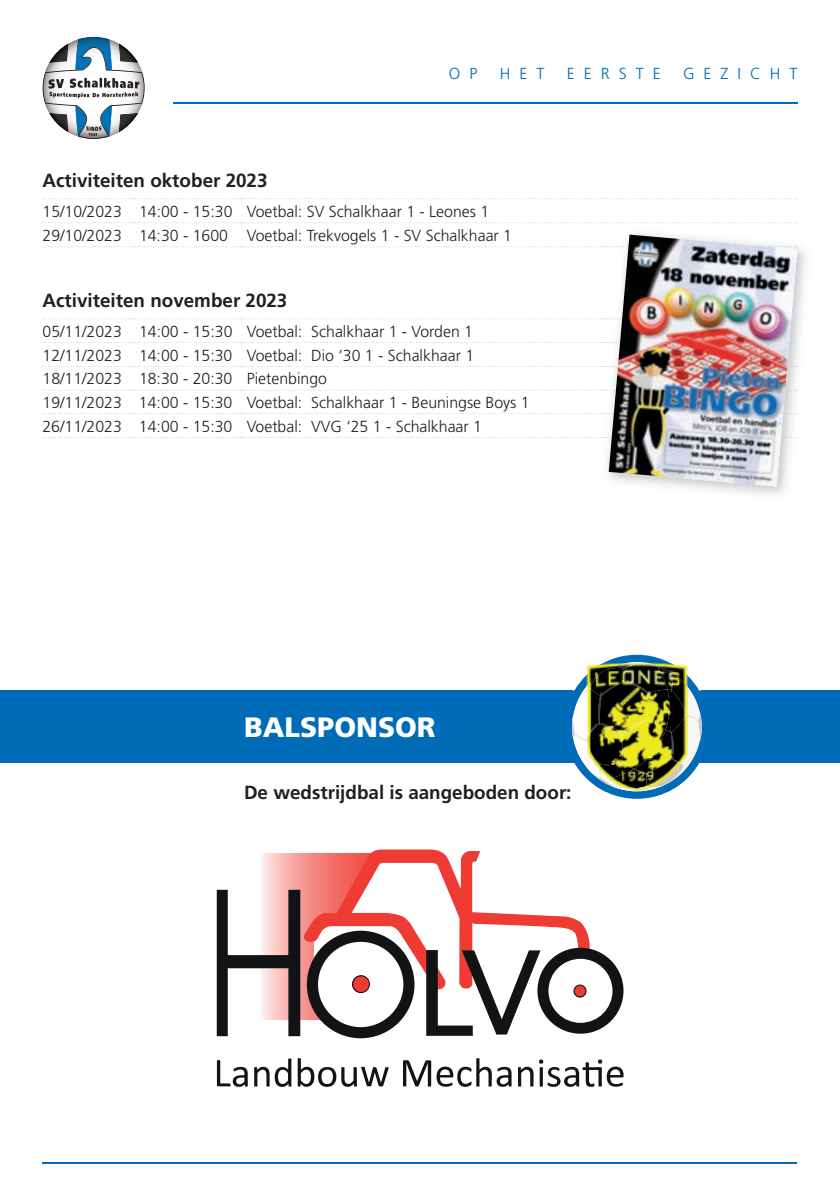
<style>
.page{position:relative;width:840px;height:1191px;background:#fff}
.page>*{position:absolute;margin:0;border:0;box-sizing:border-box;transform-origin:0 0}
.t1{font:900 28px "Frutiger LT Std";color:#fff}
.t2{font:700 19px "Frutiger LT Std";color:#231f20}
.t3{font:300 16px/23.6px "Frutiger LT Std";color:#231f20}
.t4{font:300 16px "Frutiger LT Std";letter-spacing:.56em;color:#006bb6}
</style>
<div class="page">
<hr style="left:173px;top:102px;width:624px;height:1px;background:#006bb6">
<svg style="left:43px;top:37px;width:102px;height:102px"></svg>
<hr style="left:43px;top:1162px;width:754px;height:1px;background:#006bb6">
<div style="left:0;top:691px;width:839px;height:72px;background:#006bb6"></div>
<div style="left:564px;top:655px;width:144px;height:144px;background:#006bb6;border-radius:50%"></div>
<img style="left:571px;top:661px;width:131px;height:131px">
<img style="left:670px;top:765px;width:14px;height:16px">
<svg style="left:217px;top:1060px;width:30px;height:26px"></svg>
<svg style="left:254px;top:1058px;width:37px;height:29px"></svg>
<svg style="left:297px;top:1058px;width:91px;height:28px"></svg>
<svg style="left:403px;top:1058px;width:108px;height:28px"></svg>
<svg style="left:518px;top:1059px;width:105px;height:27px"></svg>
<svg style="left:371px;top:849px;width:219px;height:141px"></svg>
<svg style="left:426px;top:947px;width:197px;height:88px"></svg>
<svg style="left:217px;top:853px;width:197px;height:185px"></svg>
<svg style="left:44px;top:319px;width:564px;height:1px"></svg>
<svg style="left:43px;top:342px;width:565px;height:1px"></svg>
<svg style="left:43px;top:366px;width:565px;height:1px"></svg>
<svg style="left:44px;top:390px;width:564px;height:1px"></svg>
<svg style="left:43px;top:413px;width:565px;height:1px"></svg>
<svg style="left:43px;top:437px;width:565px;height:1px"></svg>
<svg style="left:44px;top:247px;width:564px;height:1px"></svg>
<img style="left:608px;top:235px;width:189px;height:251px">
<p class="t2" style="left:43px;top:169px;width:226px">Activiteiten oktober 2023</p>
<p class="t4" style="left:448px;top:64px;width:30px">O P</p>
<p class="t4" style="left:499px;top:64px;width:46px">HET</p>
<p class="t4" style="left:566px;top:64px;width:95px">EERSTE</p>
<p class="t4" style="left:682px;top:64px;width:116px">GEZICHT</p>
<p class="t3" style="left:43px;top:200px;width:471px">15/10/2023 14:00 - 15:30 Voetbal: SV Schalkhaar 1 - Leones 1<br>29/10/2023 14:30 - 1600 Voetbal: Trekvogels 1 - SV Schalkhaar 1</p>
<p class="t2" style="left:43px;top:289px;width:246px">Activiteiten november 2023</p>
<p class="t3" style="left:42px;top:320px;width:488px">05/11/2023 14:00 - 15:30 Voetbal: Schalkhaar 1 - Vorden 1<br>12/11/2023 14:00 - 15:30 Voetbal: Dio ‘30 1 - Schalkhaar 1<br>18/11/2023 18:30 - 20:30 Pietenbingo<br>19/11/2023 14:00 - 15:30 Voetbal: Schalkhaar 1 - Beuningse Boys 1<br>26/11/2023 14:00 - 15:30 Voetbal: VVG ‘25 1 - Schalkhaar 1</p>
<h1 class="t1" style="left:244px;top:710px;width:193px">BALSPONSOR</h1>
<p class="t2" style="left:244px;top:781px;width:329px">De wedstrijdbal is aangeboden door:</p>
</div>
